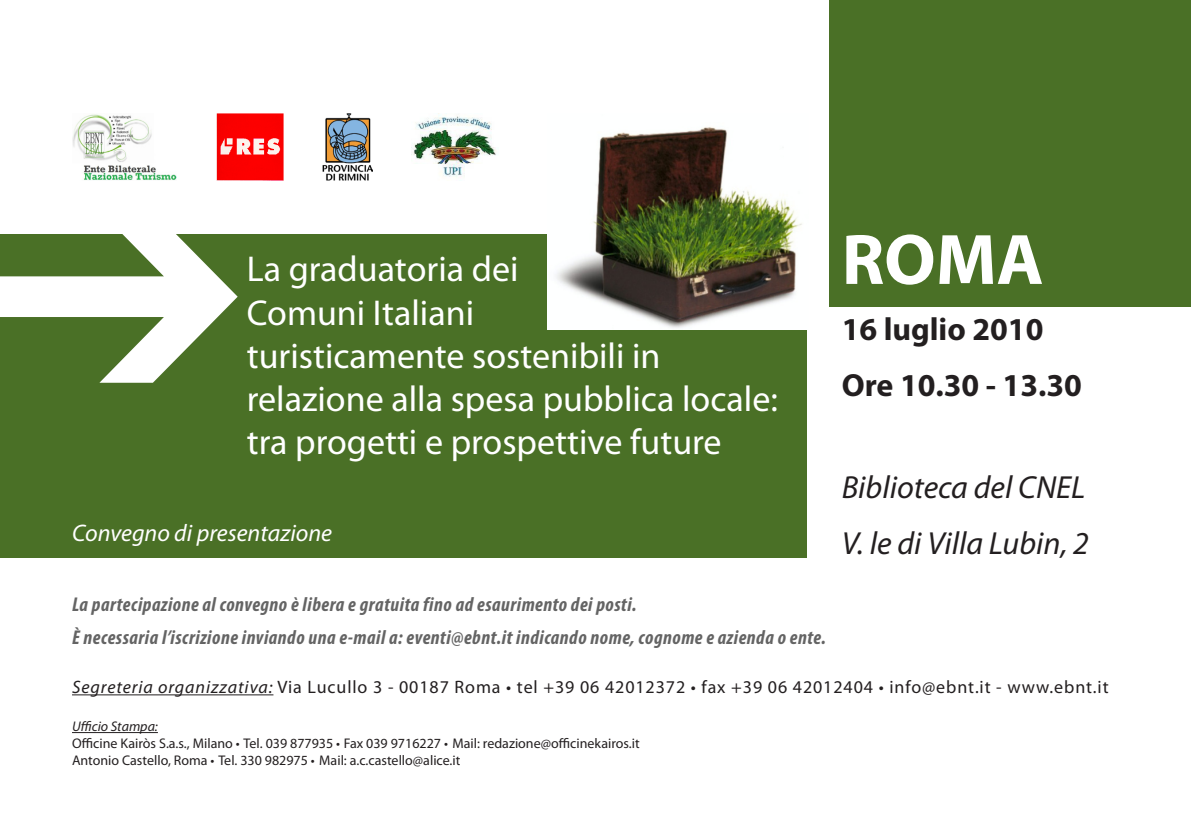
<style>
.page{position:relative;width:1191px;height:840px;background:#fff}
.page>*{position:absolute;margin:0;border:0;box-sizing:border-box;transform-origin:0 0}
.t1{font:700 72px "Myriad Pro";color:#fff}
.t2{font:36px/43.2px "Myriad Pro";color:#fff}
.t3{font:italic 32px "Myriad Pro";color:#231f20}
.t4{font:700 32px "Myriad Pro";color:#231f20}
.t5{font:italic 24px "Myriad Pro";color:#fff}
.Tagline{font:italic 700 condensed 20px "Myriad Pro";letter-spacing:.025em;color:#646464}
.t6{font:18px "Myriad Pro";letter-spacing:.05em;color:#231f20}
.t7{font:14px/16.8px "Myriad Pro";color:#231f20}
.s1{font-style:italic}
</style>
<div class="page">
<div style="left:829px;top:0;width:362px;height:307px;background:#4a7026"></div>
<div style="left:0;top:234px;width:806px;height:323px;background:#4a7026"></div>
<svg style="left:0;top:234px;width:238px;height:148px"></svg>
<img style="left:323px;top:113px;width:49px;height:67px">
<hr style="left:72px;top:694px;width:201px;height:1px;background:#231f20">
<img style="left:547px;top:127px;width:259px;height:202px">
<img style="left:216px;top:113px;width:68px;height:67px">
<img style="left:411px;top:113px;width:86px;height:64px">
<img style="left:72px;top:114px;width:104px;height:66px">
<hr style="left:72px;top:731px;width:86px;height:1px;background:#231f20">
<p class="t2" style="left:247px;top:247px;width:273px">La graduatoria dei</p>
<p class="t2" style="left:247px;top:290px;width:229px">Comuni Italiani</p>
<p class="t2" style="left:247px;top:333px;width:415px">turisticamente sostenibili in</p>
<p class="t2" style="left:247px;top:376px;width:532px">relazione alla spesa pubblica locale: tra progetti e prospettive future</p>
<p class="t5" style="left:72px;top:517px;width:262px">Convegno di presentazione</p>
<p class="Tagline" style="left:72px;top:592px;width:566px">La partecipazione al convegno è libera e gratuita fino ad esaurimento dei posti.</p>
<p class="Tagline" style="left:72px;top:624px;width:755px">È necessaria l’iscrizione inviando una e-mail a: eventi@ebnt.it indicando nome, cognome e azienda o ente.</p>
<p class="t1" style="left:841px;top:212px;width:203px">ROMA</p>
<p class="t4" style="left:841px;top:308px;width:203px">16 luglio 2010</p>
<p class="t4" style="left:841px;top:364px;width:242px">Ore 10.30 - 13.30</p>
<p class="t3" style="left:841px;top:467px;width:245px">Biblioteca del CNEL</p>
<p class="t3" style="left:841px;top:523px;width:249px">V. le di Villa Lubin, 2</p>
<p class="t6" style="left:72px;top:675px;width:1038px"><span class="s1">Segreteria organizzativa:</span> Via Lucullo 3 - 00187 Roma • tel +39 06 42012372 • fax +39 06 42012404 • info@ebnt.it - www.ebnt.it</p>
<p class="t7" style="left:72px;top:717px;width:569px"><span class="s1">Ufficio Stampa:<br></span>Officine Kairòs S.a.s., Milano • Tel. 039 877935 • Fax 039 9716227 • Mail: redazione@officinekairos.it<br>Antonio Castello, Roma • Tel. 330 982975 • Mail: a.c.castello@alice.it</p>
</div>
